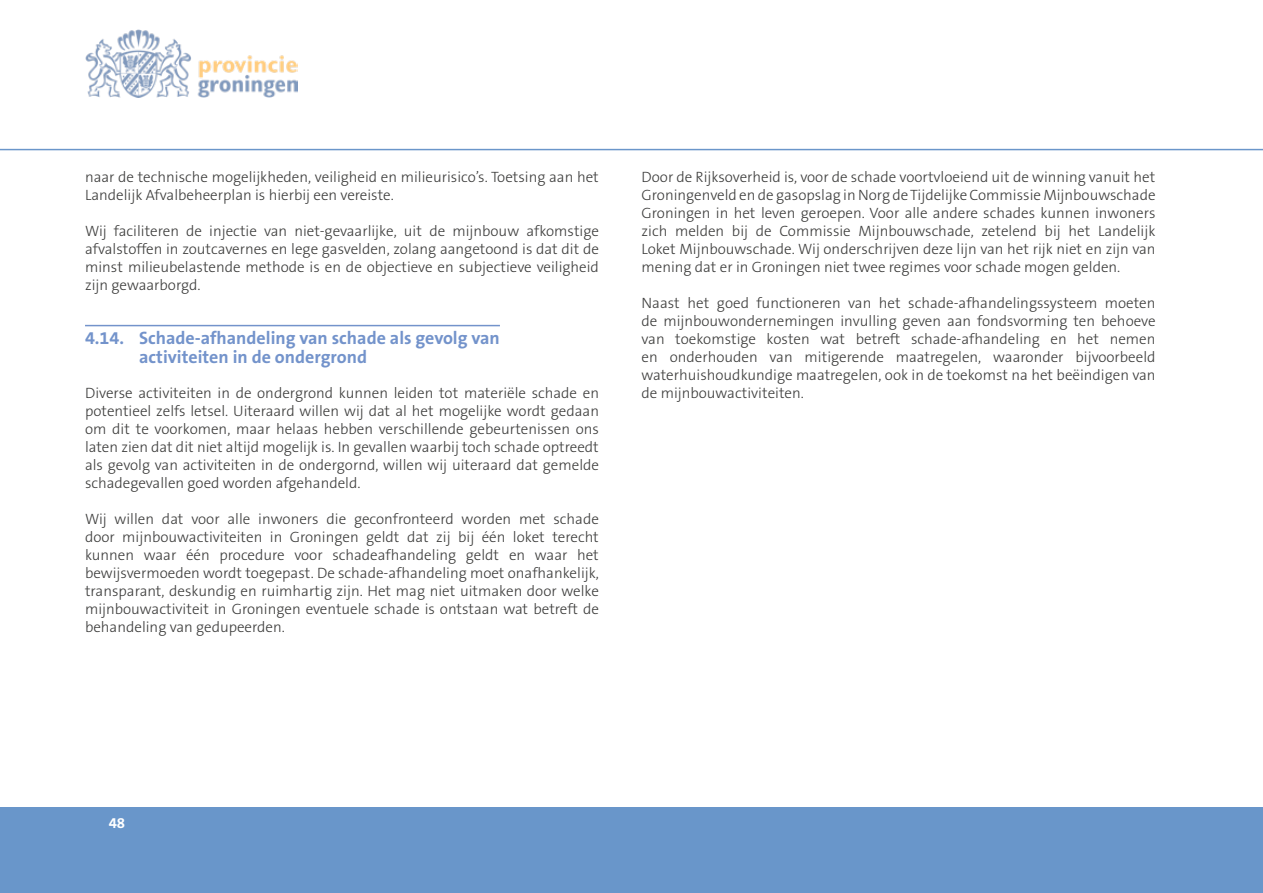
<style>
.page{position:relative;width:1263px;height:893px;background:#fff}
.page>*{position:absolute;margin:0;border:0;box-sizing:border-box;transform-origin:0 0}
._2__Paragraaf_2_rije{font:700 18px/19.5px "The Sans B7";color:#7393cb}
._0__Tekst{font:300 15px/18px "The Sans B3";color:#3c3c3b;text-align:justify}
.t1{font:700 15px "The Sans B7";color:#fff}
</style>
<div class="page">
<div style="left:0;top:808px;width:1263px;height:85px;background:#6996ca"></div>
<img style="left:85px;top:30px;width:213px;height:68px">
<hr style="left:0;top:149px;width:1263px;height:1px;background:#3974b9">
<hr style="left:85px;top:325px;width:415px;height:1px;background:#7393cb">
<p class="_0__Tekst" style="left:85px;top:168px;width:515px">naar de technische mogelijkheden, veiligheid en milieurisico’s. Toetsing aan het<br>Landelijk Afvalbeheerplan is hierbij een vereiste.</p>
<p class="_0__Tekst" style="left:85px;top:222px;width:515px">Wij faciliteren de injectie van niet-gevaarlijke, uit de mijnbouw afkomstige afvalstoffen in zoutcavernes en lege gasvelden, zolang aangetoond is dat dit de minst milieubelastende methode is en de objectieve en subjectieve veiligheid zijn gewaarborgd.</p>
<p class="_2__Paragraaf_2_rije" style="left:139px;top:328px;width:362px;text-indent:-54px">4.14. Schade-afhandeling van schade als gevolg van activiteiten in de ondergrond</p>
<p class="_0__Tekst" style="left:85px;top:384px;width:515px">Diverse activiteiten in de ondergrond kunnen leiden tot materiële schade en potentieel zelfs letsel. Uiteraard willen wij dat al het mogelijke wordt gedaan om dit te voorkomen, maar helaas hebben verschillende gebeurtenissen ons laten zien dat dit niet altijd mogelijk is. In gevallen waarbij toch schade optreedt als gevolg van activiteiten in de ondergornd, willen wij uiteraard dat gemelde schadegevallen goed worden afgehandeld.</p>
<p class="_0__Tekst" style="left:85px;top:510px;width:515px">Wij willen dat voor alle inwoners die geconfronteerd worden met schade door mijnbouwactiviteiten in Groningen geldt dat zij bij één loket terecht kunnen waar één procedure voor schadeafhandeling geldt en waar het bewijsvermoeden wordt toegepast. De schade-afhandeling moet onafhankelijk, transparant, deskundig en ruimhartig zijn. Het mag niet uitmaken door welke mijnbouwactiviteit in Groningen eventuele schade is ontstaan wat betreft de behandeling van gedupeerden.</p>
<p class="_0__Tekst" style="left:641px;top:168px;width:515px">Door de Rijksoverheid is, voor de schade voortvloeiend uit de winning vanuit het Groningenveld en de gasopslag in Norg de Tijdelijke Commissie Mijnbouwschade Groningen in het leven geroepen. Voor alle andere schades kunnen inwoners zich melden bij de Commissie Mijnbouwschade, zetelend bij het Landelijk Loket Mijnbouwschade. Wij onderschrijven deze lijn van het rijk niet en zijn van mening dat er in Groningen niet twee regimes voor schade mogen gelden.</p>
<p class="_0__Tekst" style="left:641px;top:294px;width:515px">Naast het goed functioneren van het schade-afhandelingssysteem moeten de mijnbouwondernemingen invulling geven aan fondsvorming ten behoeve van toekomstige kosten wat betreft schade-afhandeling en het nemen en onderhouden van mitigerende maatregelen, waaronder bijvoorbeeld waterhuishoudkundige maatregelen, ook in de toekomst na het beëindigen van de mijnbouwactiviteiten.</p>
<p class="t1" style="left:109px;top:815px;width:18px">48</p>
</div>
